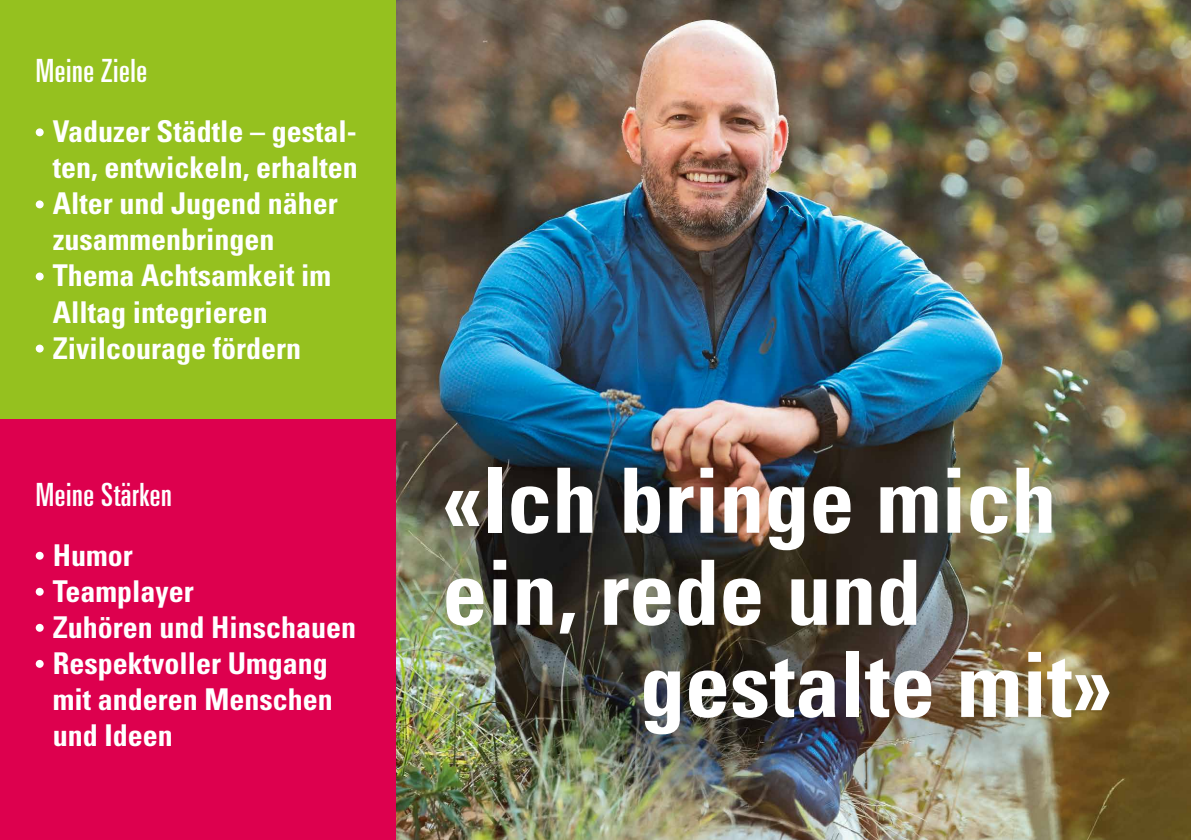
<style>
.page{position:relative;width:1191px;height:840px;background:#fff}
.page>*{position:absolute;margin:0;border:0;box-sizing:border-box;transform-origin:0 0}
.t1{font:700 condensed 90px/92px "Univers";color:#fff}
.t2{font:ultra-condensed 32px "Univers";letter-spacing:.02em;color:#fff}
.t3{font:700 condensed 30px/36px "Univers";color:#fff}
</style>
<div class="page">
<div style="left:0;top:0;width:397px;height:420px;background:#95c11f"></div>
<div style="left:0;top:420px;width:397px;height:419px;background:#dd004e"></div>
<div style="left:36px;top:551px;width:8px;height:8px;background:#fff;border-radius:50%"></div>
<div style="left:36px;top:587px;width:8px;height:8px;background:#fff;border-radius:50%"></div>
<div style="left:36px;top:623px;width:8px;height:8px;background:#fff;border-radius:50%"></div>
<div style="left:36px;top:659px;width:8px;height:8px;background:#fff;border-radius:50%"></div>
<img style="left:397px;top:0;width:794px;height:839px">
<div style="left:36px;top:128px;width:8px;height:8px;background:#fff;border-radius:50%"></div>
<div style="left:36px;top:200px;width:8px;height:8px;background:#fff;border-radius:50%"></div>
<div style="left:36px;top:272px;width:8px;height:8px;background:#fff;border-radius:50%"></div>
<div style="left:36px;top:344px;width:8px;height:8px;background:#fff;border-radius:50%"></div>
<p class="t2" style="left:36px;top:53px;width:113px">Meine Ziele</p>
<p class="t3" style="left:53px;top:113px;width:307px">Vaduzer Städtle – gestal&shy;ten, entwickeln, erhalten<br>Alter und Jugend näher zusammenbringen<br>Thema Achtsamkeit im<br>Alltag integrieren<br>Zivilcourage fördern</p>
<p class="t2" style="left:36px;top:476px;width:138px">Meine Stärken</p>
<p class="t3" style="left:53px;top:536px;width:305px">Humor<br>Teamplayer<br>Zuhören und Hinschauen<br>Respektvoller Umgang mit anderen Menschen und Ideen</p>
<h1 class="t1" style="left:442px;top:454px;width:615px">«Ich bringe mich ein, rede und</h1>
<h1 class="t1" style="left:640px;top:638px;width:473px">gestalte mit»</h1>
</div>
